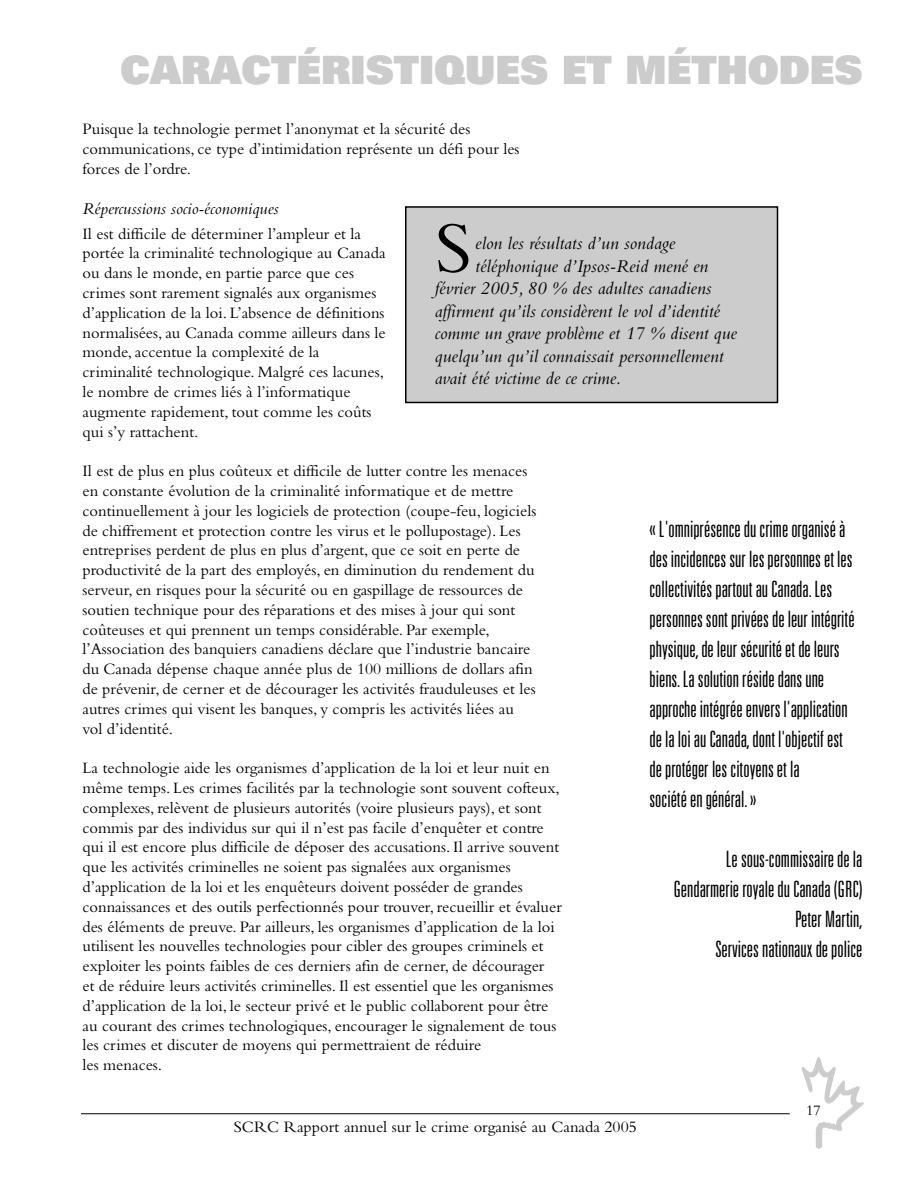
<style>
.page{position:relative;width:918px;height:1188px;background:#fff}
.page>*{position:absolute;margin:0;border:0;box-sizing:border-box;transform-origin:0 0}
.t1{font:75.15px "Bembo";color:#000}
.t2{font:900 39px "Univers";color:#ccc}
.t3{font:300 ultra-condensed 22.5px/30px "Univers";color:#000}
.t4{font:italic 18.75px "Bembo";color:#000}
.t5{font:italic 17.25px "Bembo";color:#000}
.t6{font:16.5px/19.8px "Bembo";color:#000}
.t7{font:15px "Bembo";color:#000}
</style>
<div class="page">
<img style="left:801px;top:1057px;width:63px;height:92px">
<hr style="left:81px;top:1113px;width:709px;height:1px;background:#000">
<div style="left:406px;top:208px;width:371px;height:194px;background:#ccc"></div>
<div style="left:405px;top:206px;width:373px;height:197px;border:2px solid #000"></div>
<h2 class="t2" style="left:120px;top:55px;width:744px">CARACTÉRISTIQUES ET MÉTHODES</h2>
<p class="t6" style="left:82px;top:121px;width:439px">Puisque la technologie permet l’anonymat et la sécurité des communications, ce type d’intimidation représente un défi pour les forces de l’ordre.</p>
<p class="t5" style="left:82px;top:202px;width:198px">Répercussions socio-économiques</p>
<p class="t6" style="left:82px;top:225px;width:305px">Il est difficile de déterminer l’ampleur et la portée la criminalité technologique au Canada ou dans le monde, en partie parce que ces crimes sont rarement signalés aux organismes d’application de la loi. L’absence de définitions normalisées, au Canada comme ailleurs dans le monde, accentue la complexité de la criminalité technologique. Malgré ces lacunes, le nombre de crimes liés à l’informatique augmente rapidement, tout comme les coûts qui s’y rattachent.</p>
<p class="t6" style="left:82px;top:463px;width:455px">Il est de plus en plus coûteux et difficile de lutter contre les menaces en constante évolution de la criminalité informatique et de mettre continuellement à jour les logiciels de protection (coupe-feu, logiciels de chiffrement et protection contre les virus et le pollupostage). Les entreprises perdent de plus en plus d’argent, que ce soit en perte de productivité de la part des employés, en diminution du rendement du serveur, en risques pour la sécurité ou en gaspillage de ressources de soutien technique pour des réparations et des mises à jour qui sont coûteuses et qui prennent un temps considérable. Par exemple, l’Association des banquiers canadiens déclare que l’industrie bancaire du Canada dépense chaque année plus de 100 millions de dollars afin de prévenir, de cerner et de décourager les activités frauduleuses et les autres crimes qui visent les banques, y compris les activités liées au vol d’identité.</p>
<p class="t6" style="left:82px;top:760px;width:481px">La technologie aide les organismes d’application de la loi et leur nuit en même temps. Les crimes facilités par la technologie sont souvent cofteux, complexes, relèvent de plusieurs autorités (voire plusieurs pays), et sont commis par des individus sur qui il n’est pas facile d’enquêter et contre qui il est encore plus difficile de déposer des accusations. Il arrive souvent que les activités criminelles ne soient pas signalées aux organismes d’application de la loi et les enquêteurs doivent posséder de grandes connaissances et des outils perfectionnés pour trouver, recueillir et évaluer des éléments de preuve. Par ailleurs, les organismes d’application de la loi utilisent les nouvelles technologies pour cibler des groupes criminels et exploiter les points faibles de ces derniers afin de cerner, de décourager<br>et de réduire leurs activités criminelles. Il est essentiel que les organismes d’application de la loi, le secteur privé et le public collaborent pour être au courant des crimes technologiques, encourager le signalement de tous les crimes et discuter de moyens qui permettraient de réduire<br>les menaces.</p>
<h1 class="t1" style="left:435px;top:221px;width:38px">S</h1>
<p class="t4" style="left:475px;top:236px;width:201px">elon les résultats d’un sondage</p>
<p class="t4" style="left:475px;top:259px;width:235px">téléphonique d’Ipsos-Reid mené en</p>
<p class="t4" style="left:435px;top:281px;width:278px">février 2005, 80 % des adultes canadiens</p>
<p class="t4" style="left:435px;top:304px;width:287px">affirment qu’ils considèrent le vol d’identité</p>
<p class="t4" style="left:435px;top:326px;width:303px">comme un grave problème et 17 % disent que</p>
<p class="t4" style="left:435px;top:349px;width:290px">quelqu’un qu’il connaissait personnellement</p>
<p class="t4" style="left:435px;top:371px;width:188px">avait été victime de ce crime.</p>
<p class="t3" style="left:650px;top:516px;width:207px">« L'omniprésence du crime organisé à des incidences sur les personnes et les collectivités partout au Canada. Les personnes sont privées de leur intégrité physique, de leur sécurité et de leurs biens. La solution réside dans une approche intégrée envers l'application de la loi au Canada, dont l'objectif est de protéger les citoyens et la<br>société en général. »</p>
<h3 class="t3" style="left:673px;top:846px;width:191px;text-align:right">Le sous-commissaire de la<br>Gendarmerie royale du Canada (GRC)<br>Peter Martin,<br>Services nationaux de police</h3>
<p class="t6" style="left:234px;top:1119px;width:404px">SCRC Rapport annuel sur le crime organisé au Canada 2005</p>
<p class="t7" style="left:806px;top:1105px;width:16px">17</p>
</div>
